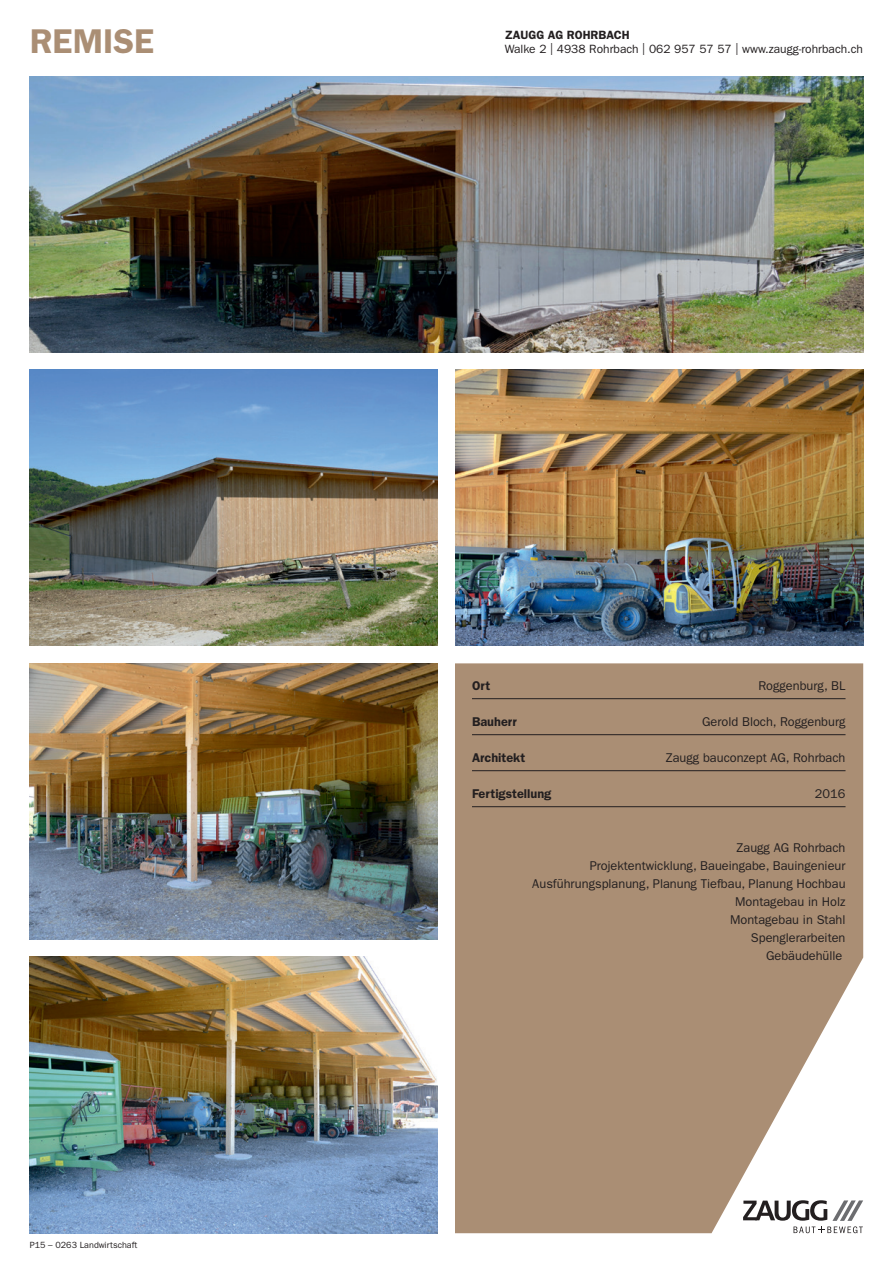
<style>
.page{position:relative;width:893px;height:1263px;background:#fff}
.page>*{position:absolute;margin:0;border:0;box-sizing:border-box;transform-origin:0 0}
.t1{font:600 34.5px "Franklin Gothic";color:#aa8e74}
.t2{font:12.75px "Franklin Gothic";color:#231f20}
.t3{font:600 12.75px "Franklin Gothic";color:#231f20}
.t4{font:12px "Franklin Gothic";color:#231f20}
.t5{font:600 12px "Franklin Gothic";color:#231f20}
.t6{font:9px "Franklin Gothic";color:#231f20}
</style>
<div class="page">
<svg style="left:455px;top:663px;width:408px;height:570px;fill:#aa8e74"></svg>
<img style="left:30px;top:957px;width:408px;height:276px">
<img style="left:455px;top:370px;width:408px;height:276px">
<img style="left:30px;top:663px;width:408px;height:277px">
<img style="left:30px;top:370px;width:408px;height:276px">
<hr style="left:472px;top:698px;width:373px;height:1px;background:#231f20">
<hr style="left:472px;top:734px;width:373px;height:1px;background:#231f20">
<hr style="left:472px;top:770px;width:373px;height:1px;background:#231f20">
<hr style="left:472px;top:806px;width:373px;height:1px;background:#231f20">
<img style="left:30px;top:77px;width:833px;height:276px">
<p class="t1" style="left:30px;top:21px;width:126px">REMISE</p>
<p class="t6" style="left:30px;top:1240px;width:109px">P15 – 0263 Landwirtschaft</p>
<p class="t5" style="left:505px;top:28px;width:126px">ZAUGG AG ROHRBACH</p>
<p class="t4" style="left:505px;top:42px;width:360px">Walke 2 | 4938 Rohrbach | 062 957 57 57 | www.zaugg-rohrbach.ch</p>
<p class="t3" style="left:472px;top:678px;width:20px">Ort</p>
<p class="t2" style="left:758px;top:678px;width:89px">Roggenburg, BL</p>
<p class="t3" style="left:472px;top:714px;width:46px">Bauherr</p>
<p class="t2" style="left:702px;top:714px;width:145px">Gerold Bloch, Roggenburg</p>
<p class="t3" style="left:472px;top:750px;width:55px">Architekt</p>
<p class="t2" style="left:666px;top:750px;width:181px">Zaugg bauconzept AG, Rohrbach</p>
<p class="t3" style="left:472px;top:786px;width:81px">Fertigstellung</p>
<p class="t2" style="left:815px;top:786px;width:32px">2016</p>
<p class="t2" style="left:737px;top:840px;width:110px">Zaugg AG Rohrbach</p>
<p class="t2" style="left:590px;top:858px;width:257px">Projektentwicklung, Baueingabe, Bauingenieur</p>
<p class="t2" style="left:532px;top:876px;width:315px">Ausführungsplanung, Planung Tiefbau, Planung Hochbau</p>
<p class="t2" style="left:735px;top:894px;width:112px">Montagebau in Holz</p>
<p class="t2" style="left:730px;top:912px;width:117px">Montagebau in Stahl</p>
<p class="t2" style="left:751px;top:930px;width:96px">Spenglerarbeiten</p>
<p class="t2" style="left:766px;top:948px;width:78px">Gebäudehülle</p>
</div>
